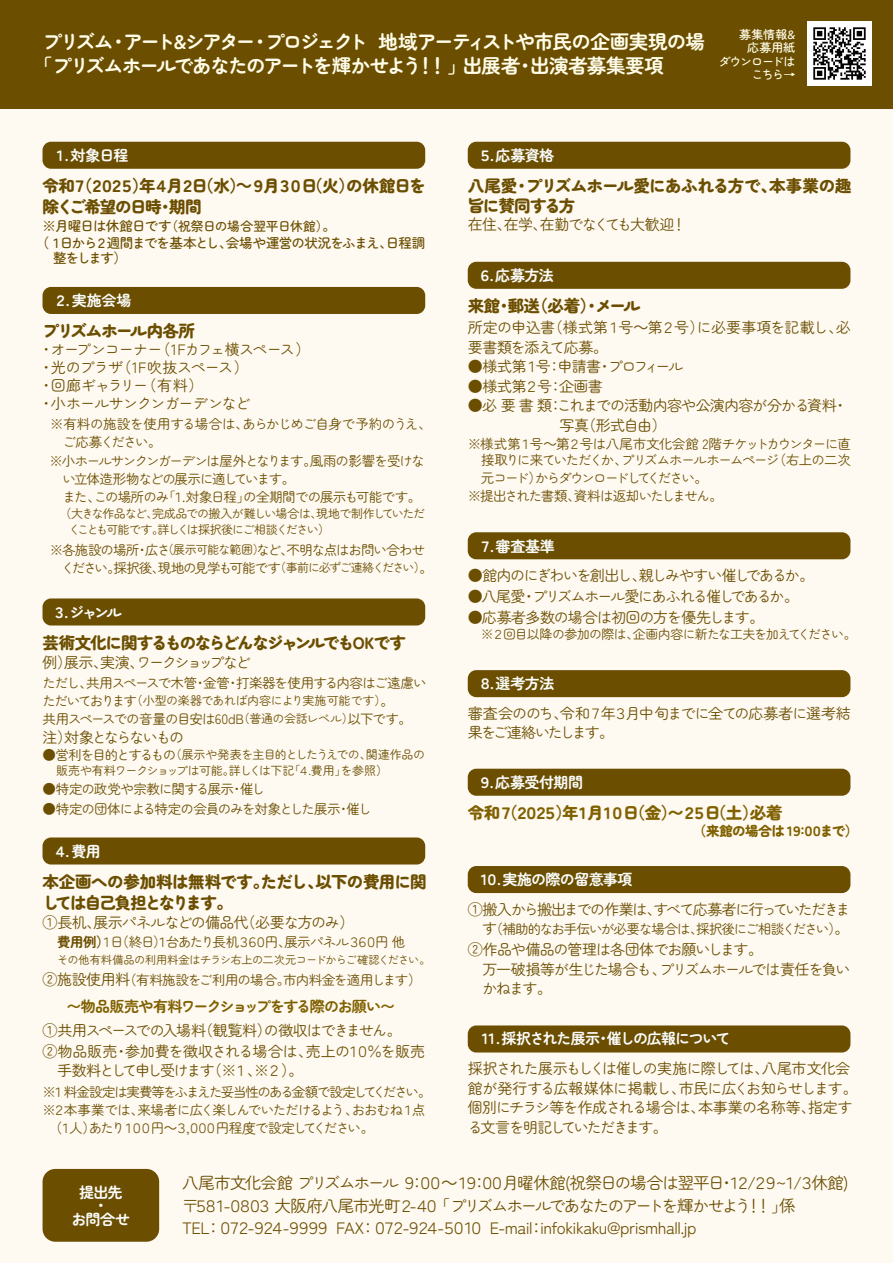
<style>
.page{position:relative;width:893px;height:1263px;background:#fff}
.page>*{position:absolute;margin:0;border:0;box-sizing:border-box;transform-origin:0 0}
.t1{font:700 19.5px/24px "Zen Maru Gothic";letter-spacing:-.08em;color:#fffde9}
.t2{font:16.5px/22.5px "Zen Maru Gothic";letter-spacing:-.095em;color:#6b4e00}
.t3{font:900 16.5px/20.9px "Zen Maru Gothic";letter-spacing:-.145em;color:#6b4e00}
.t4{font:900 16.5px/19.5px "Zen Maru Gothic";letter-spacing:-.04em;color:#6b4e00}
.t5{font:900 16.5px "Zen Maru Gothic";letter-spacing:-.285em;color:#806100}
.t6{font:900 16.5px "Zen Maru Gothic";letter-spacing:-.09em;color:#6b4e00}
.t7{font:900 16.5px "Zen Maru Gothic";letter-spacing:-.025em;color:#6b4e00}
.t8{font:900 16.5px "Zen Maru Gothic";letter-spacing:-.07em;color:#6b4e00}
.t9{font:900 16.5px "Zen Maru Gothic";letter-spacing:-.12em;color:#6b4e00}
.t10{font:15px/19.5px "Zen Maru Gothic";letter-spacing:-.07em;color:#6b4e00}
.t11{font:700 15px/13.5px "Zen Maru Gothic";letter-spacing:-.045em;color:#fafcfb;text-align:center}
.t12{font:15px "Zen Maru Gothic";letter-spacing:-.1em;color:#6b4e00}
.t13{font:15px/19.5px "Zen Maru Gothic";letter-spacing:-.05em;color:#6b4e00}
.t14{font:15px "Zen Maru Gothic";letter-spacing:-.105em;color:#6b4e00}
.t15{font:700 15px "Zen Maru Gothic";letter-spacing:-.1em;color:#806100}
.t16{font:15px "Zen Maru Gothic";letter-spacing:-.14em;color:#6b4e00}
.t17{font:700 15px "Zen Maru Gothic";letter-spacing:-.09em;color:#fafcfb}
.t18{font:15px "Zen Maru Gothic";letter-spacing:-.16em;color:#6b4e00}
.t19{font:15px "Zen Maru Gothic";letter-spacing:-.13em;color:#6b4e00}
.t20{font:15px "Zen Maru Gothic";letter-spacing:-.135em;color:#6b4e00}
.t21{font:15px "Zen Maru Gothic";letter-spacing:-.04em;color:#6b4e00}
.t22{font:13.5px/18px "Zen Maru Gothic";letter-spacing:-.08em;color:#6b4e00}
.t23{font:13.5px "Zen Maru Gothic";letter-spacing:-.055em;color:#6b4e00}
.t24{font:13.5px "Zen Maru Gothic";letter-spacing:-.06em;color:#6b4e00}
.t25{font:13.5px/18px "Zen Maru Gothic";letter-spacing:-.125em;color:#6b4e00;text-align:center}
.t26{font:13.5px/18px "Zen Maru Gothic";letter-spacing:-.05em;color:#6b4e00}
.t27{font:500 13.5px/15px "Zen Maru Gothic";letter-spacing:-.085em;color:#6b4e00}
.t28{font:13.5px "Zen Maru Gothic";letter-spacing:-.105em;color:#6b4e00}
.t29{font:13.5px "Zen Maru Gothic";letter-spacing:-.145em;color:#6b4e00}
.t30{font:13.5px "Zen Maru Gothic";letter-spacing:-.15em;color:#6b4e00}
.t31{font:900 13.5px "Zen Maru Gothic";letter-spacing:-.085em;color:#806100}
.t32{font:12.9px "Zen Maru Gothic";letter-spacing:-.06em;color:#6b4e00}
.t33{font:500 12.75px "Zen Maru Gothic";letter-spacing:-.025em;color:#6b4e00}
.t34{font:12px/15.8px "Zen Maru Gothic";letter-spacing:-.055em;color:#6b4e00}
.t35{font:12px/15.8px "Zen Maru Gothic";letter-spacing:-.09em;color:#6b4e00}
.t36{font:12px "Zen Maru Gothic";letter-spacing:-.025em;color:#6b4e00}
.t37{font:500 12px/13.5px "Zen Maru Gothic";letter-spacing:-.05em;color:#fffde9;text-align:right}
.t38{font:11.25px "Zen Maru Gothic";letter-spacing:-.05em;color:#6b4e00}
.s1{font-family:"Gen Jyuu Gothic X";font-weight:700}
.s2{font-size:13.5px}
.s3{font-size:12px}
.s4{font-family:"Koz Go Pr 6 N"}
.s5{font-weight:700}
.s6{font-size:15px}
</style>
<div class="page">
<div style="left:0;top:109px;width:893px;height:1154px;background:#fef9f1"></div>
<div style="left:43px;top:142px;width:382px;height:27px;background:#6b4e00;border-radius:9px"></div>
<div style="left:43px;top:287px;width:382px;height:27px;background:#6b4e00;border-radius:9px"></div>
<div style="left:43px;top:598px;width:382px;height:27px;background:#6b4e00;border-radius:9px"></div>
<div style="left:468px;top:866px;width:382px;height:27px;background:#6b4e00;border-radius:9px"></div>
<div style="left:43px;top:837px;width:382px;height:27px;background:#6b4e00;border-radius:9px"></div>
<div style="left:468px;top:1025px;width:382px;height:27px;background:#6b4e00;border-radius:9px"></div>
<div style="left:43px;top:1169px;width:116px;height:73px;background:#6b4e00;border-radius:13px"></div>
<div style="left:468px;top:142px;width:382px;height:27px;background:#6b4e00;border-radius:9px"></div>
<div style="left:468px;top:262px;width:382px;height:27px;background:#6b4e00;border-radius:9px"></div>
<div style="left:468px;top:769px;width:382px;height:27px;background:#6b4e00;border-radius:9px"></div>
<div style="left:468px;top:670px;width:382px;height:27px;background:#6b4e00;border-radius:9px"></div>
<div style="left:468px;top:532px;width:382px;height:27px;background:#6b4e00;border-radius:9px"></div>
<div style="left:0;top:0;width:893px;height:109px;background:#6b4e00"></div>
<img style="left:808px;top:21px;width:64px;height:64px">
<h1 class="t1" style="left:33px;top:29px;width:674px;text-indent:10px">プリズム・アート&amp;シアター・プロジェクト 地域アーティストや市民の企画実現の場「プリズムホールであなたのアートを輝かせよう！！」出展者・出演者募集要項</h1>
<p class="t37" style="left:718px;top:28px;width:78px">募集情報&amp;<br>応募用紙<br>ダウンロードはこちら→</p>
<p class="t11" style="left:52px;top:148px;width:78px">１. 対象日程</p>
<p class="t3" style="left:42px;top:175px;width:385px">令和７（２０２５）年４月２日（水）<span class="s1">～</span>９月３０日（火）の休館日を除くご希望の日時・期間</p>
<p class="t33" style="left:42px;top:218px;width:295px"><span class="s2">※月曜日は休館日です</span>（祝祭日の場合翌平日休館）<span class="s2">。</span></p>
<p class="t27" style="left:53px;top:235px;width:374px;text-indent:-17px">（１日から２週間までを基本とし、会場や運営の状況をふまえ、日程調整をします）</p>
<p class="t11" style="left:53px;top:294px;width:80px">２.実施会場</p>
<p class="t8" style="left:43px;top:320px;width:154px">プリズムホール内各所</p>
<p class="t10" style="left:39px;top:341px;width:273px;line-height:18px">・オープンコーナー（1Fカフェ横スペース）・光のプラザ（1F吹抜スペース）<br>・回廊ギャラリー（有料）<br>・小ホールサンクンガーデンなど</p>
<p class="t26" style="left:43px;top:415px;width:391px;text-indent:8px">※有料の施設を使用する場合は、あらかじめご自身で予約のうえ、　 ご応募ください。</p>
<p class="t22" style="left:43px;top:452px;width:384px;text-indent:7px">※小ホールサンクンガーデンは屋外となります。風雨の影響を受けな　 い立体造形物などの展示に適しています。<br>　 また、この場所のみ「１.対象日程」の全期間での展示も可能です。</p>
<p class="t35" style="left:43px;top:506px;width:384px;text-indent:17px">（大きな作品など、完成品での搬入が難しい場合は、現地で制作していただ　　 くことも可能です。詳しくは採択後にご相談ください）</p>
<p class="t22" style="left:43px;top:541px;width:392px;text-align:center">※各施設の場所・広さ<span class="s3">（展示可能な範囲）</span>など、不明な点はお問い合わせ　 ください。採択後、現地の見学も可能です<span class="s3">（事前に必ずご連絡ください）</span>。</p>
<p class="t11" style="left:52px;top:605px;width:71px">３. ジャンル</p>
<p class="t6" style="left:42px;top:632px;width:365px">芸術文化に関するものならどんなジャンルでもOKです</p>
<p class="t18" style="left:42px;top:654px;width:210px">例）展示、実演、ワークショップなど</p>
<p class="t23" style="left:42px;top:675px;width:386px">ただし、共用スペースで木管・金管・打楽器を使用する内容はご遠慮い</p>
<p class="t36" style="left:42px;top:694px;width:353px"><span class="s2">ただいております</span>（小型の楽器であれば内容により実施可能です）<span class="s2">。</span></p>
<p class="t24" style="left:42px;top:711px;width:371px">共用スペースでの音量の目安は60dB<span class="s3">（普通の会話レベル）</span>以下です。</p>
<p class="t20" style="left:42px;top:729px;width:143px">注）対象とならないもの</p>
<p class="t34" style="left:56px;top:747px;width:370px;text-indent:-14px"><span class="s2">●営利を目的とするもの</span>（展示や発表を主目的としたうえでの、関連作品の販売や有料ワークショップは可能。詳しくは下記「４.費用」を参照）</p>
<p class="t24" style="left:42px;top:781px;width:224px">●特定の政党や宗教に関する展示・催し</p>
<p class="t22" style="left:42px;top:800px;width:331px">●特定の団体による特定の会員のみを対象とした展示・催し</p>
<p class="t11" style="left:53px;top:844px;width:50px">４.費用</p>
<p class="t11" style="left:478px;top:148px;width:78px">５.応募資格</p>
<p class="t4" style="left:468px;top:176px;width:385px">八尾愛・プリズムホール愛にあふれる方で、本事業の趣旨に賛同する方</p>
<p class="t10" style="left:468px;top:215px;width:220px">在住、在学、在勤でなくても大歓迎！</p>
<p class="t11" style="left:477px;top:268px;width:78px">６.応募方法</p>
<p class="t8" style="left:468px;top:295px;width:174px">来館・郵送（必着）・メール</p>
<p class="t10" style="left:468px;top:318px;width:385px">所定の申込書（様式第１号<span class="s4">～</span>第２号）に必要事項を記載し、必要書類を添えて応募。</p>
<p class="t19" style="left:468px;top:358px;width:217px">●様式第１号：申請書・プロフィール</p>
<p class="t21" style="left:468px;top:377px;width:137px">●様式第２号：企画書</p>
<p class="t13" style="left:468px;top:396px;width:382px">●必要書類：これまでの活動内容や公演内容が分かる資料・　　　　　 写真（形式自由）</p>
<p class="t22" style="left:468px;top:435px;width:385px;line-height:16.5px">※様式第１号<span class="s4">～第</span>２号は八尾市文化会館 2階チケットカウンターに直　接取りに来ていただくか、プリズムホールホームページ（右上の二次</p>
<p class="t25" style="left:468px;top:469px;width:257px">元コード）からダウンロードしてください。<br>※提出された書類、資料は返却いたしません。</p>
<p class="t11" style="left:478px;top:539px;width:79px">７.審査基準</p>
<p class="t12" style="left:468px;top:567px;width:348px">●館内のにぎわいを創出し、親しみやすい催しであるか。</p>
<p class="t12" style="left:468px;top:588px;width:333px">●八尾愛・プリズムホール愛にあふれる催しであるか。</p>
<p class="t10" style="left:468px;top:608px;width:298px">●応募者多数の場合は初回の方を優先します。</p>
<p class="t32" style="left:481px;top:627px;width:377px">※２回目以降の参加の際は、企画内容に新たな工夫を加えてください。</p>
<p class="t11" style="left:478px;top:677px;width:78px">８.選考方法</p>
<p class="t10" style="left:468px;top:703px;width:385px">審査会ののち、令和７年３月中旬までに全ての応募者に選考結果をご連絡いたします。</p>
<p class="t11" style="left:477px;top:775px;width:107px">９.応募受付期間</p>
<p class="t5" style="left:468px;top:802px;width:316px">令和７（２０２５）年１月１０日（金）〜２５日（土）必着</p>
<p class="t31" style="left:693px;top:822px;width:167px">（来館の場合は１９:００まで）</p>
<p class="t7" style="left:43px;top:871px;width:386px">本企画への参加料は無料です。ただし、以下の費用に関</p>
<p class="t11" style="left:476px;top:872px;width:158px">１０.実施の際の留意事項</p>
<p class="t9" style="left:43px;top:892px;width:192px">しては自己負担となります。</p>
<p class="t10" style="left:43px;top:913px;width:313px">①長机、展示パネルなどの備品代（必要な方のみ）</p>
<p class="t29" style="left:57px;top:934px;width:350px"><span class="s5">費用例）</span>１日（終日）１台あたり長机３６０円、展示パネル３６０円 他</p>
<p class="t38" style="left:57px;top:953px;width:375px">その他有料備品の利用料金はチラシ右上の二次元コードからご確認ください。</p>
<p class="t23" style="left:43px;top:972px;width:380px"><span class="s6">②施設使用料</span>（有料施設をご利用の場合。市内料金を適用します）</p>
<p class="t14" style="left:468px;top:900px;width:384px">①搬入から搬出までの作業は、すべて応募者に行っていただきま</p>
<p class="t22" style="left:468px;top:920px;width:383px"><span class="s6">　す</span>（補助的なお手伝いが必要な場合は、採択後にご相談ください）<span class="s6">。</span></p>
<p class="t10" style="left:468px;top:940px;width:384px">②作品や備品の管理は各団体でお願いします。<br>　万一破損等が生じた場合も、プリズムホールでは責任を負い　かねます。</p>
<p class="t15" style="left:66px;top:997px;width:330px">〜物品販売や有料ワークショップをする際のお願い〜</p>
<p class="t10" style="left:42px;top:1019px;width:384px;line-height:21px">①共用スペースでの入場料（観覧料）の徴収はできません。<br>②物品販売・参加費を徴収される場合は、売上の１０％を販売</p>
<p class="t16" style="left:42px;top:1062px;width:262px">　手数料として申し受けます（※１、※２）。</p>
<p class="t28" style="left:42px;top:1084px;width:391px">※１料金設定は実費等をふまえた妥当性のある金額で設定してください。</p>
<p class="t22" style="left:42px;top:1101px;width:384px">※２本事業では、来場者に広く楽しんでいただけるよう、おおむね１点</p>
<p class="t30" style="left:49px;top:1120px;width:327px">（１人）あたり１００円<span class="s4">～</span>３,０００円程度で設定してください。</p>
<p class="t17" style="left:477px;top:1029px;width:255px">１１. 採択された展示・催しの広報について</p>
<p class="t10" style="left:468px;top:1059px;width:392px">採択された展示もしくは催しの実施に際しては、八尾市文化会館が発行する広報媒体に掲載し、市民に広くお知らせします。個別にチラシ等を作成される場合は、本事業の名称等、指定する文言を明記していただきます。</p>
<p class="t11" style="left:72px;top:1185px;width:60px">提出先・<br>お問合せ</p>
<p class="t2" style="left:182px;top:1172px;width:668px">八尾市文化会館 プリズムホール９：００<span class="s4">～</span>１９：００月曜休館(祝祭日の場合は翌平日・１２/２９~１/３休館)〒５８１-０８０３ 大阪府八尾市光町２-４０ 「プリズムホールであなたのアートを輝かせよう！！」係<br>TEL：０７２-９２４-９９９９ FAX：０７２-９２４-５０１０ E-mail：infokikaku@prismhall.jp</p>
</div>
